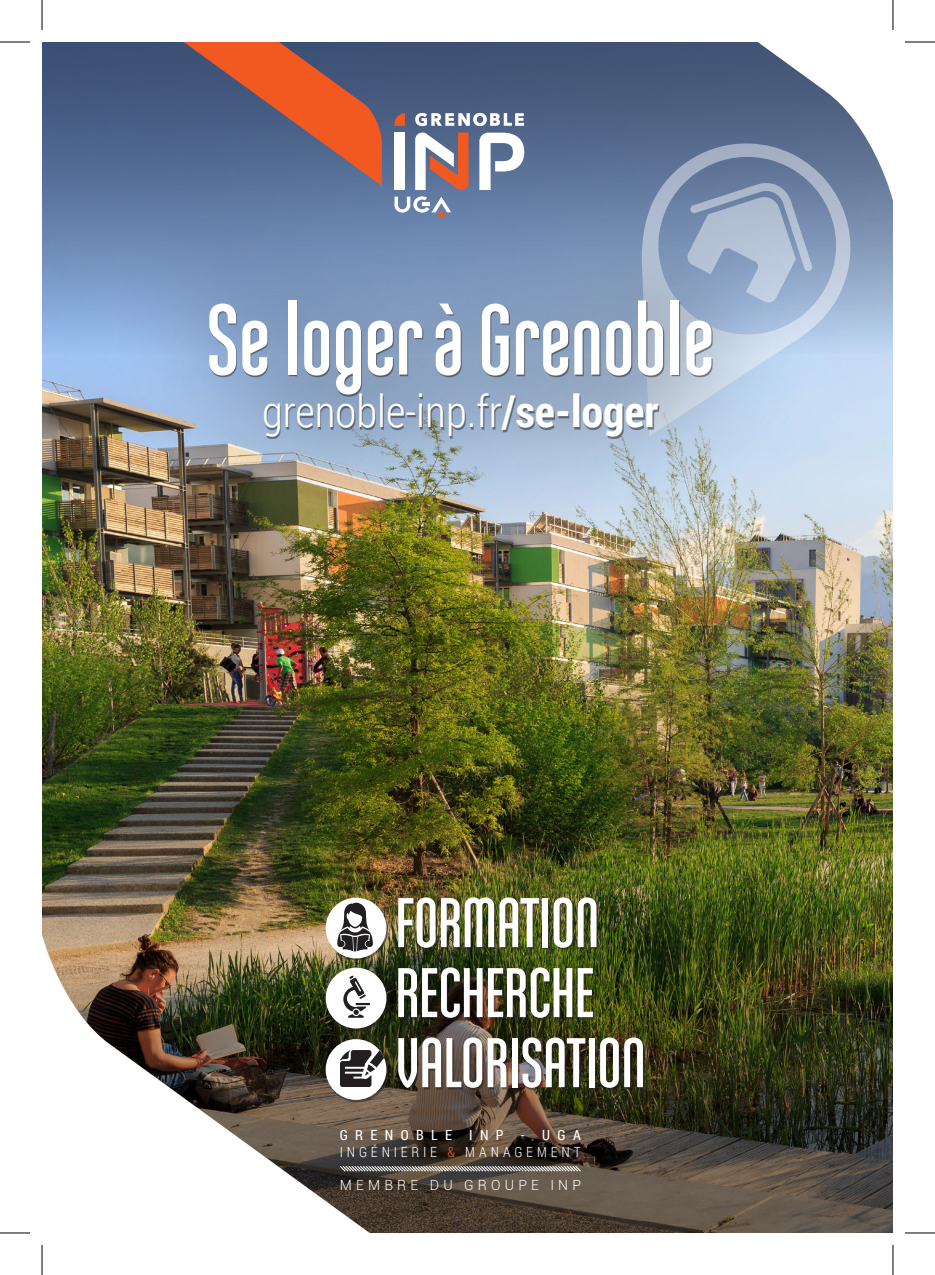
<style>
.page{position:relative;width:935px;height:1275px;background:#fff}
.page>*{position:absolute;margin:0;border:0;box-sizing:border-box;transform-origin:0 0}
.t1{font:700 100px "Ando";letter-spacing:-.02em;color:#fff}
.t2{font:700 70px "Ando";letter-spacing:-.02em;color:#fff}
.t3{font:300 44px "Roboto Condensed";color:#fff}
.t4{font:300 14px "Roboto Condensed";letter-spacing:.275em;color:#fff}
.t5{font:300 14px "Roboto";letter-spacing:.3em;color:#fff}
.t6{font:14px "Roboto Condensed";letter-spacing:.525em;color:#fff}
.s1{font-weight:700}
.s2{color:#f15921}
</style>
<div class="page">
<img style="left:42px;top:354px;width:850px;height:586px">
<img style="left:408px;top:940px;width:484px;height:293px">
<div style="left:42px;top:42px;width:850px;height:312px;background:linear-gradient(to bottom,#364667,#91b6e8)"></div>
<svg style="left:639px;top:143px;width:79px;height:56px;background:#7083a2"></svg>
<svg style="left:686px;top:182px;width:32px;height:17px"></svg>
<div style="left:327px;top:899px;width:317px;height:202px;background:#231f20;opacity:.5"></div>
<div style="left:107px;top:199px;width:706px;height:337px;background:#231f20;opacity:.4"></div>
<svg style="left:479px;top:133px;width:45px;height:57px"></svg>
<svg style="left:394px;top:113px;width:11px;height:13px"></svg>
<svg style="left:394px;top:132px;width:74px;height:85px"></svg>
<svg style="left:415px;top:113px;width:109px;height:13px"></svg>
<svg style="left:115px;top:42px;width:267px;height:144px;background:#765d6b"></svg>
<svg style="left:408px;top:1164px;width:174px;height:8px"></svg>
<img style="left:42px;top:494px;width:366px;height:739px">
<img style="left:718px;top:42px;width:174px;height:594px">
<hr style="left:0;top:42px;width:30px;height:1px;background:#000">
<hr style="left:904px;top:42px;width:30px;height:1px;background:#000">
<hr style="left:0;top:1232px;width:30px;height:1px;background:#000">
<hr style="left:904px;top:1232px;width:30px;height:1px;background:#000">
<hr style="left:42px;top:0;width:1px;height:30px;background:#000">
<hr style="left:42px;top:1245px;width:1px;height:30px;background:#000">
<hr style="left:892px;top:0;width:1px;height:30px;background:#000">
<hr style="left:892px;top:1245px;width:1px;height:30px;background:#000">
<p class="t1" style="left:205px;top:287px;width:511px">Se loger à Grenoble</p>
<p class="t3" style="left:262px;top:381px;width:398px">grenoble-inp.fr<span class="s1">/se-loger</span></p>
<p class="t2" style="left:395px;top:886px;width:206px">FORMATION</p>
<p class="t2" style="left:395px;top:956px;width:201px">RECHERCHE</p>
<p class="t2" style="left:395px;top:1026px;width:253px">VALORISATION</p>
<p class="t6" style="left:340px;top:1125px;width:242px">GRENOBLE INP - UGA</p>
<p class="t4" style="left:340px;top:1142px;width:242px">INGÉNIERIE <span class="s2">&amp;</span> MANAGEMENT</p>
<p class="t5" style="left:340px;top:1175px;width:242px">MEMBRE DU GROUPE INP</p>
</div>
